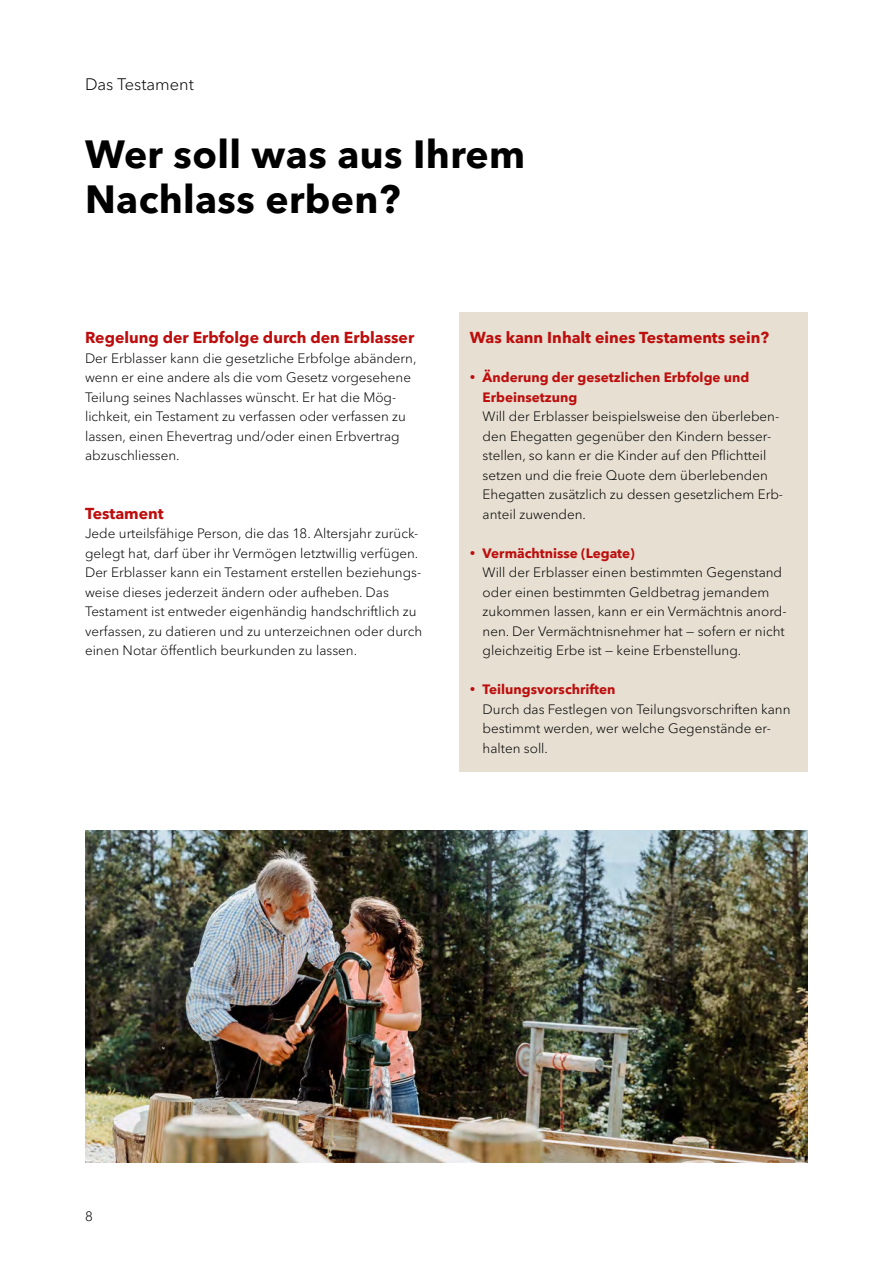
<style>
.page{position:relative;width:893px;height:1263px;background:#fff}
.page>*{position:absolute;margin:0;border:0;box-sizing:border-box;transform-origin:0 0}
.t1{font:700 39px/45px "Avenir Next LT Pro";letter-spacing:.01em;color:#000}
.t2{font:300 16.5px "Avenir Next LT Pro";color:#000}
.t3{font:700 15.75px "Avenir Next LT Pro";color:#bd0e0d}
.t4{font:300 13.5px/19.5px "Avenir Next LT Pro";color:#000}
.t5{font:700 13.5px/19.5px "Avenir Next LT Pro";color:#bd0e0d}
.s1{font-weight:300;font-size:11.25px}
.s2{font-size:11.25px;color:#bd0e0d}
.s3{font-weight:700;color:#bd0e0d}
</style>
<div class="page">
<img style="left:85px;top:831px;width:723px;height:331px">
<div style="left:459px;top:313px;width:349px;height:459px;background:#e6dfd2"></div>
<p class="t2" style="left:85px;top:74px;width:110px">Das Testament</p>
<h1 class="t1" style="left:85px;top:131px;width:442px">Wer soll was aus Ihrem<br>Nachlass erben?</h1>
<p class="t3" style="left:85px;top:328px;width:331px">Regelung der Erbfolge durch den Erblasser</p>
<p class="t4" style="left:85px;top:348px;width:333px">Der Erblasser kann die gesetzliche Erbfolge abändern, wenn er eine andere als die vom Gesetz vorgesehene Teilung seines Nachlasses wünscht. Er hat die Mög&shy;lichkeit, ein Testament zu verfassen oder verfassen zu lassen, einen Ehevertrag und/oder einen Erbvertrag abzuschliessen.</p>
<p class="t3" style="left:85px;top:504px;width:80px">Testament</p>
<p class="t4" style="left:85px;top:524px;width:339px">Jede urteilsfähige Person, die das 18. Altersjahr zurück&shy;gelegt hat, darf über ihr Vermögen letztwillig verfügen.<br>Der Erblasser kann ein Testament erstellen beziehungs&shy;weise dieses jederzeit ändern oder aufheben. Das Testament ist entweder eigenhändig handschriftlich zu verfassen, zu datieren und zu unterzeichnen oder durch einen Notar öffentlich beurkunden zu lassen.</p>
<p class="t3" style="left:470px;top:328px;width:301px">Was kann Inhalt eines Testaments sein?</p>
<p class="t5" style="left:483px;top:368px;width:268px;text-indent:-13px"><span class="s1">•</span> Änderung der gesetzlichen Erbfolge und<br>Erbeinsetzung</p>
<p class="t4" style="left:483px;top:407px;width:302px">Will der Erblasser beispielsweise den überleben&shy;den Ehegatten gegenüber den Kindern besser&shy;stellen, so kann er die Kinder auf den Pflichtteil setzen und die freie Quote dem überlebenden Ehegatten zusätzlich zu dessen gesetzlichem Erb&shy;anteil zuwenden.</p>
<p class="t4" style="left:483px;top:543px;width:305px;text-indent:-13px"><span class="s2">•</span> <span class="s3">Vermächtnisse (Legate)<br></span>Will der Erblasser einen bestimmten Gegenstand oder einen bestimmten Geldbetrag jemandem zukommen lassen, kann er ein Vermächtnis anord&shy;nen. Der Vermächtnisnehmer hat — sofern er nicht gleichzeitig Erbe ist — keine Erbenstellung.</p>
<p class="t4" style="left:483px;top:680px;width:309px;text-indent:-13px"><span class="s2">•</span> <span class="s3">Teilungsvorschriften<br></span>Durch das Festlegen von Teilungsvorschriften kann bestimmt werden, wer welche Gegenstände er&shy;halten soll.</p>
<p class="t4" style="left:85px;top:1206px;width:9px">8</p>
</div>
